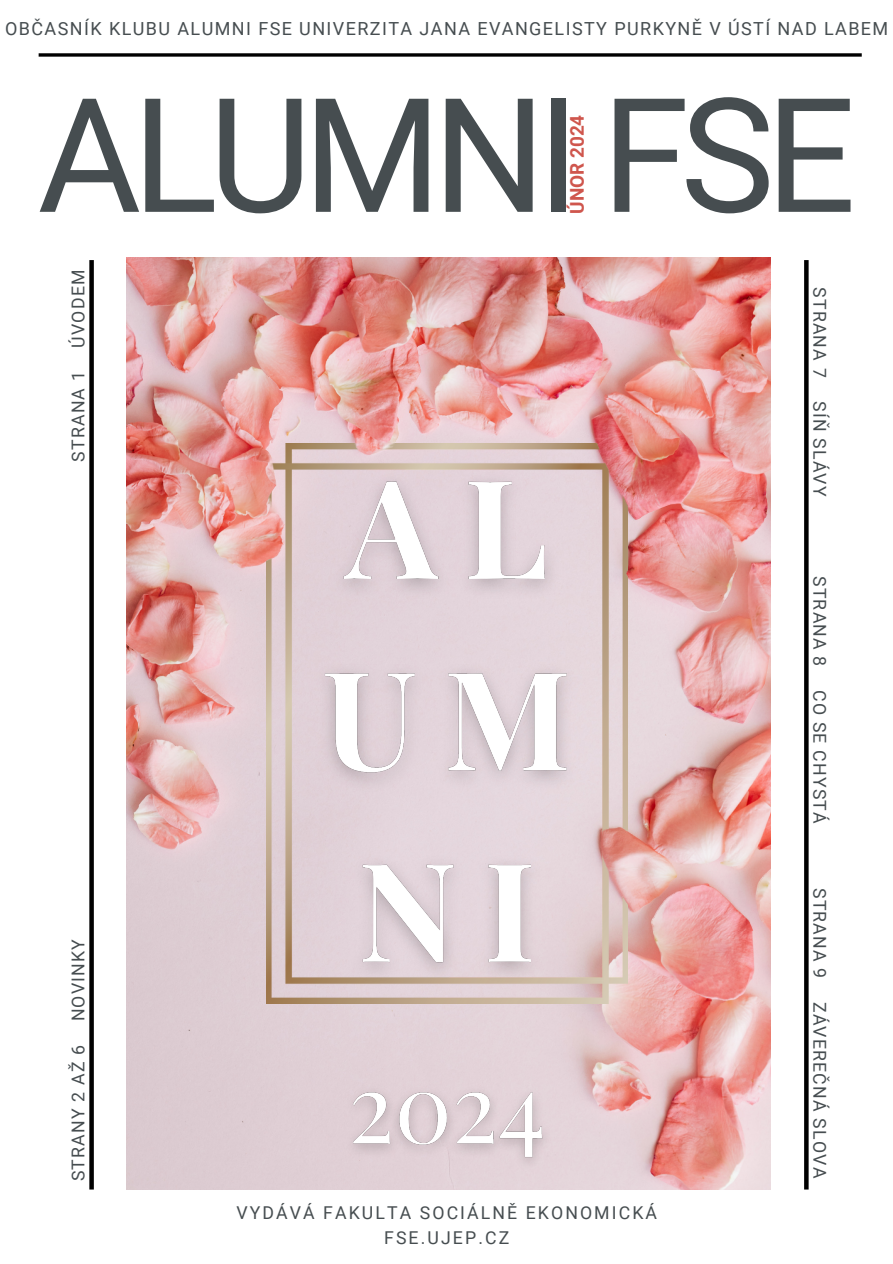
<style>
.page{position:relative;width:893px;height:1264px;background:#fff}
.page>*{position:absolute;margin:0;border:0;box-sizing:border-box;transform-origin:0 0}
.t1{font:159px "Roboto";letter-spacing:-.055em;color:#464d50}
.t2{font:700 18.9px "Roboto";color:#cf564d}
.t3{font:18px "Roboto";letter-spacing:.08em;color:#464d50}
.t4{font:17.7px "Roboto";letter-spacing:.07em;color:#464d50}
.t5{font:17.7px "Roboto";letter-spacing:.12em;color:#464d50}
</style>
<div class="page">
<svg style="left:39px;top:53px;width:822px;height:4px"></svg>
<div style="left:89px;top:260px;width:5px;height:929px;background:#000"></div>
<svg style="left:804px;top:260px;width:4px;height:929px;fill:#000"></svg>
<img style="left:127px;top:930px;width:643px;height:259px">
<img style="left:267px;top:930px;width:360px;height:73px">
<img style="left:127px;top:257px;width:643px;height:673px">
<img style="left:301px;top:433px;width:297px;height:564px">
<img style="left:335px;top:1040px;width:225px;height:139px">
<p class="t3" style="left:5px;top:18px;width:884px">OBČASNÍK KLUBU ALUMNI FSE UNIVERZITA JANA EVANGELISTY PURKYNĚ V ÚSTÍ NAD LABEM</p>
<p class="t1" style="left:37px;top:64px;width:819px">ALUMNI FSE</p>
<p class="t2" style="left:566px;top:214px;width:101px;rotate:-90deg">ÚNOR 2024</p>
<p class="t4" style="left:68px;top:348px;width:79px;rotate:-90deg">ÚVODEM</p>
<p class="t4" style="left:68px;top:461px;width:92px;rotate:-90deg">STRANA 1</p>
<p class="t4" style="left:68px;top:1021px;width:84px;rotate:-90deg">NOVINKY</p>
<p class="t4" style="left:68px;top:1181px;width:138px;rotate:-90deg">STRANY 2 AŽ 6</p>
<h1 class="t5" style="left:236px;top:1202px;width:422px">VYDÁVÁ FAKULTA SOCIÁLNĚ EKONOMICKÁ</h1>
<p class="t5" style="left:384px;top:1227px;width:127px">FSE.UJEP.CZ</p>
<p class="t4" style="left:830px;top:287px;width:92px;rotate:90deg">STRANA 7</p>
<p class="t4" style="left:830px;top:401px;width:97px;rotate:90deg">SÍŇ SLÁVY</p>
<p class="t4" style="left:830px;top:576px;width:92px;rotate:90deg">STRANA 8</p>
<p class="t4" style="left:830px;top:690px;width:135px;rotate:90deg">CO SE CHYSTÁ</p>
<p class="t4" style="left:830px;top:887px;width:92px;rotate:90deg">STRANA 9</p>
<p class="t4" style="left:830px;top:1001px;width:178px;rotate:90deg">ZÁVEREČNÁ SLOVA</p>
</div>
